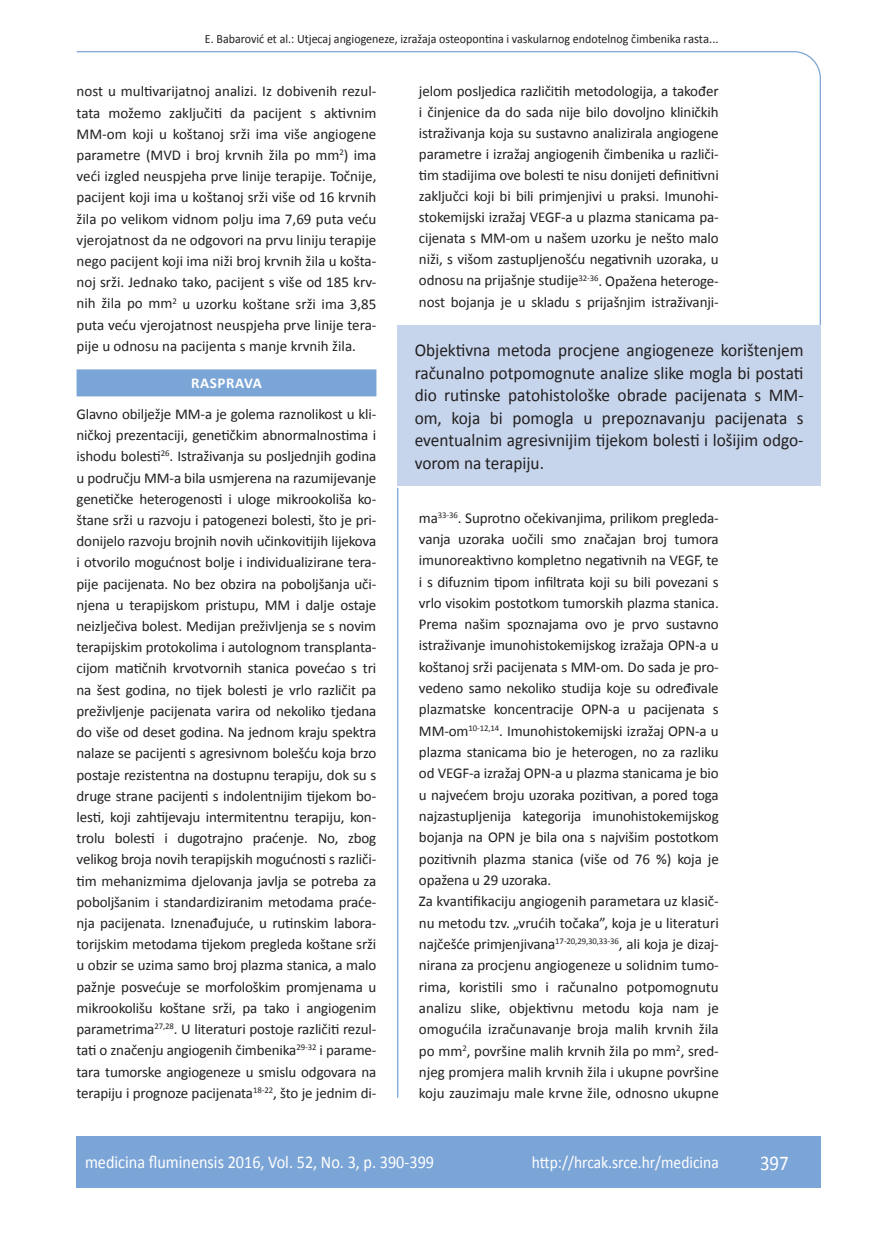
<style>
.page{position:relative;width:872px;height:1234px;background:#fff}
.page>*{position:absolute;margin:0;border:0;box-sizing:border-box;transform-origin:0 0}
.t1{font:21px "Calibri";color:#fff;scale:.9 1}
.t2{font:18px/22.5px "Calibri";color:#231f20;text-align:justify;scale:.96 1}
.t3{font:18px "Calibri";color:#fff;scale:.9 1}
.t4{font:17.25px "Calibri";color:#fff;scale:.9 1}
.t5{font:15px/21.1px "Calibri";letter-spacing:-.01em;color:#231f20;text-align:justify}
.t6{font:700 15px "Calibri";letter-spacing:.04em;color:#fff}
.t7{font:12.75px "Calibri";color:#231f20;scale:.94 1}
</style>
<div class="page">
<svg style="left:76px;top:51px;width:745px;height:275px"></svg>
<hr style="left:397px;top:488px;width:1px;height:609px;background:#7ca5d7">
<div style="left:77px;top:1135px;width:744px;height:51px;background:#7ca5d7"></div>
<div style="left:77px;top:369px;width:299px;height:27px;background:#7ca5d7"></div>
<div style="left:398px;top:325px;width:422px;height:161px;background:#c6d5ec"></div>
<p class="t7" style="left:205px;top:30px;width:548px">E. Babarović et al.: Utjecaj angiogeneze, izražaja osteopontina i vaskularnog endotelnog čimbenika rasta...</p>
<p class="t5" style="left:77px;top:80px;width:301px">nost u multivarijatnoj analizi. Iz dobivenih rezul&shy;tata možemo zaključiti da pacijent s aktivnim MM-om koji u koštanoj srži ima više angiogene parametre (MVD i broj krvnih žila po mm<sup>2</sup>) ima veći izgled neuspjeha prve linije terapije. Točnije, pacijent koji ima u koštanoj srži više od 16 krvnih žila po velikom vidnom polju ima 7,69 puta veću vjerojatnost da ne odgovori na prvu liniju terapije nego pacijent koji ima niži broj krvnih žila u košta&shy;noj srži. Jednako tako, pacijent s više od 185 krv&shy;nih žila po mm<sup>2</sup> u uzorku koštane srži ima 3,85 puta veću vjerojatnost neuspjeha prve linije tera&shy;pije u odnosu na pacijenta s manje krvnih žila.</p>
<p class="t6" style="left:191px;top:374px;width:72px">RASPRAVA</p>
<p class="t5" style="left:77px;top:402px;width:301px">Glavno obilježje MM-a je golema raznolikost u kli&shy;ničkoj prezentaciji, genetičkim abnormalnostima i ishodu bolesti<sup>26</sup>. Istraživanja su posljednjih godina u području MM-a bila usmjerena na razumijevanje genetičke heterogenosti i uloge mikrookoliša ko&shy;štane srži u razvoju i patogenezi bolesti, što je pri&shy;donijelo razvoju brojnih novih učinkovitijih lijekova i otvorilo mogućnost bolje i individualizirane tera&shy;pije pacijenata. No bez obzira na poboljšanja uči&shy;njena u terapijskom pristupu, MM i dalje ostaje neizlječiva bolest. Medijan preživljenja se s novim terapijskim protokolima i autolognom transplanta&shy;cijom matičnih krvotvornih stanica povećao s tri na šest godina, no tijek bolesti je vrlo različit pa preživljenje pacijenata varira od nekoliko tjedana do više od deset godina. Na jednom kraju spektra nalaze se pacijenti s agresivnom bolešću koja brzo postaje rezistentna na dostupnu terapiju, dok su s druge strane pacijenti s indolentnijim tijekom bo&shy;lesti, koji zahtijevaju intermitentnu terapiju, kon&shy;trolu bolesti i dugotrajno praćenje. No, zbog velikog broja novih terapijskih mogućnosti s različi&shy;tim mehanizmima djelovanja javlja se potreba za poboljšanim i standardiziranim metodama praće&shy;nja pacijenata. Iznenađujuće, u rutinskim labora&shy;torijskim metodama tijekom pregleda koštane srži u obzir se uzima samo broj plazma stanica, a malo pažnje posvećuje se morfološkim promjenama u mikrookolišu koštane srži, pa tako i angiogenim parametrima<sup>27,28</sup>. U literaturi postoje različiti rezul&shy;tati o značenju angiogenih čimbenika<sup>29-32</sup> i parame&shy;tara tumorske angiogeneze u smislu odgovara na terapiju i prognoze pacijenata<sup>18-22</sup>, što je jednim di-</p>
<p class="t5" style="left:419px;top:80px;width:301px">jelom posljedica različitih metodologija, a također i činjenice da do sada nije bilo dovoljno kliničkih istraživanja koja su sustavno analizirala angiogene parametre i izražaj angiogenih čimbenika u različi&shy;tim stadijima ove bolesti te nisu donijeti definitivni zaključci koji bi bili primjenjivi u praksi. Imunohi&shy;stokemijski izražaj VEGF-a u plazma stanicama pa&shy;cijenata s MM-om u našem uzorku je nešto malo niži, s višom zastupljenošću negativnih uzoraka, u odnosu na prijašnje studije<sup>32-36</sup>. Opažena heteroge&shy;nost bojanja je u skladu s prijašnjim istraživanji-</p>
<p class="t2" style="left:415px;top:338px;width:406px">Objektivna metoda procjene angiogeneze korištenjem računalno potpomognute analize slike mogla bi postati dio rutinske patohistološke obrade pacijenata s MM&shy;om, koja bi pomogla u prepoznavanju pacijenata s eventualnim agresivnijim tijekom bolesti i lošijim odgo&shy;vorom na terapiju.</p>
<p class="t5" style="left:419px;top:506px;width:301px;text-align:left">ma<sup>33-36</sup>. Suprotno očekivanjima, prilikom pregleda&shy;vanja uzoraka uočili smo značajan broj tumora imunoreaktivno kompletno negativnih na VEGF, te i s difuznim tipom infiltrata koji su bili povezani s vrlo visokim postotkom tumorskih plazma stanica.<br>Prema našim spoznajama ovo je prvo sustavno istraživanje imunohistokemijskog izražaja OPN-a u koštanoj srži pacijenata s MM-om. Do sada je pro&shy;vedeno samo nekoliko studija koje su određivale plazmatske koncentracije OPN-a u pacijenata s MM-om<sup>10-12,14</sup>. Imunohistokemijski izražaj OPN-a u plazma stanicama bio je heterogen, no za razliku od VEGF-a izražaj OPN-a u plazma stanicama je bio u najvećem broju uzoraka pozitivan, a pored toga najzastupljenija kategorija imunohistokemijskog bojanja na OPN je bila ona s najvišim postotkom pozitivnih plazma stanica (više od 76 %) koja je opažena u 29 uzoraka.<br>Za kvantifikaciju angiogenih parametara uz klasič&shy;nu metodu tzv. „vrućih točaka”, koja je u literaturi najčešće primjenjivana<sup>17-20,29,30,33-36</sup>, ali koja je dizaj&shy;nirana za procjenu angiogeneze u solidnim tumo&shy;rima, koristili smo i računalno potpomognutu analizu slike, objektivnu metodu koja nam je omogućila izračunavanje broja malih krvnih žila po mm<sup>2</sup>, površine malih krvnih žila po mm<sup>2</sup>, sred&shy;njeg promjera malih krvnih žila i ukupne površine koju zauzimaju male krvne žile, odnosno ukupne</p>
<p class="t3" style="left:85px;top:1150px;width:389px">medicina fluminensis 2016, Vol. 52, No. 3, p. 390-399</p>
<p class="t4" style="left:532px;top:1151px;width:209px">http://hrcak.srce.hr/medicina</p>
<h1 class="t1" style="left:760px;top:1149px;width:33px">397</h1>
</div>
